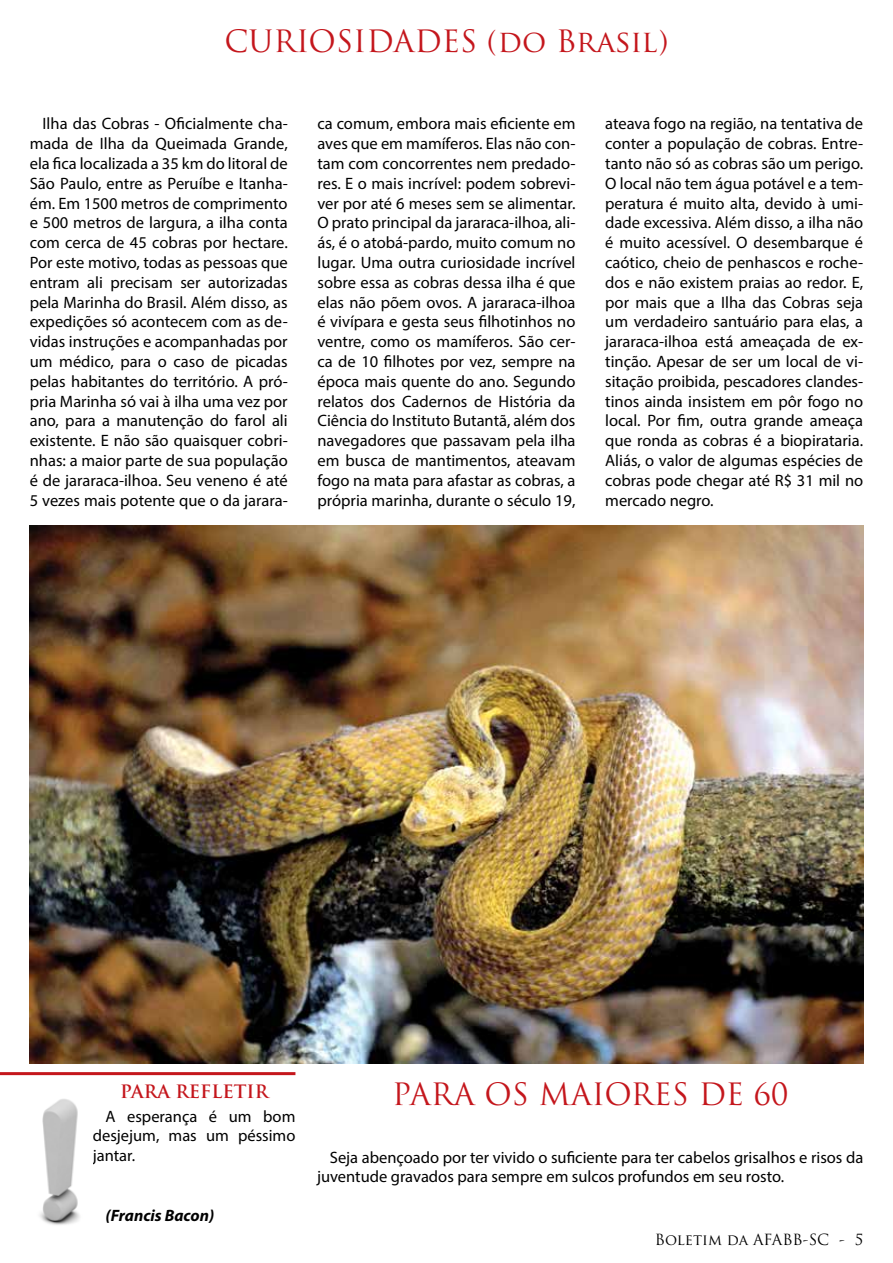
<style>
.page{position:relative;width:893px;height:1263px;background:#fff}
.page>*{position:absolute;margin:0;border:0;box-sizing:border-box;transform-origin:0 0}
.t1{font:30px "Trajan Pro";color:#c4161c}
.t2{font:700 18px "Trajan Pro";color:#c4161c}
.t3{font:16.5px/19.8px "Myriad Pro";color:#000;text-align:justify}
.t4{font:italic 700 16.5px "Myriad Pro";color:#000}
.t5{font:15px "Trajan Pro";color:#000}
</style>
<div class="page">
<hr style="left:0;top:1072px;width:295px;height:3px;background:#c4161c">
<img style="left:39px;top:1099px;width:41px;height:126px">
<img style="left:30px;top:525px;width:833px;height:538px">
<h1 class="t1" style="left:224px;top:22px;width:445px">CURIOSIDADES (do Brasil)</h1>
<p class="t3" style="left:30px;top:114px;width:259px;text-indent:13px">Ilha das Cobras - Oficialmente cha&shy;mada de Ilha da Queimada Grande, ela fica localizada a 35 km do litoral de São Paulo, entre as Peruíbe e Itanha&shy;ém. Em 1500 metros de comprimento e 500 metros de largura, a ilha conta com cerca de 45 cobras por hectare.<br>Por este motivo, todas as pessoas que entram ali precisam ser autorizadas pela Marinha do Brasil. Além disso, as expedições só acontecem com as de&shy;vidas instruções e acompanhadas por um médico, para o caso de picadas pelas habitantes do território. A pró&shy;pria Marinha só vai à ilha uma vez por ano, para a manutenção do farol ali existente. E não são quaisquer cobri&shy;nhas: a maior parte de sua população é de jararaca-ilhoa. Seu veneno é até 5 vezes mais potente que o da jarara-</p>
<p class="t3" style="left:317px;top:114px;width:259px">ca comum, embora mais eficiente em aves que em mamíferos. Elas não con&shy;tam com concorrentes nem predado&shy;res. E o mais incrível: podem sobrevi&shy;ver por até 6 meses sem se alimentar.<br>O prato principal da jararaca-ilhoa, ali&shy;ás, é o atobá-pardo, muito comum no lugar. Uma outra curiosidade incrível sobre essa as cobras dessa ilha é que elas não põem ovos. A jararaca-ilhoa é vivípara e gesta seus filhotinhos no ventre, como os mamíferos. São cer&shy;ca de 10 filhotes por vez, sempre na época mais quente do ano. Segundo relatos dos Cadernos de História da Ciência do Instituto Butantã, além dos navegadores que passavam pela ilha em busca de mantimentos, ateavam fogo na mata para afastar as cobras, a própria marinha, durante o século 19,</p>
<p class="t3" style="left:605px;top:114px;width:259px">ateava fogo na região, na tentativa de conter a população de cobras. Entre&shy;tanto não só as cobras são um perigo.<br>O local não tem água potável e a tem&shy;peratura é muito alta, devido à umi&shy;dade excessiva. Além disso, a ilha não é muito acessível. O desembarque é caótico, cheio de penhascos e roche&shy;dos e não existem praias ao redor. E, por mais que a Ilha das Cobras seja um verdadeiro santuário para elas, a jararaca-ilhoa está ameaçada de ex&shy;tinção. Apesar de ser um local de vi&shy;sitação proibida, pescadores clandes&shy;tinos ainda insistem em pôr fogo no local. Por fim, outra grande ameaça que ronda as cobras é a biopirataria.<br>Aliás, o valor de algumas espécies de cobras pode chegar até R$ 31 mil no mercado negro.</p>
<p class="t2" style="left:120px;top:1081px;width:150px">PARA REFLETIR</p>
<p class="t3" style="left:93px;top:1106px;width:204px;text-indent:13px">A esperança é um bom desjejum, mas um péssimo jantar.</p>
<p class="t4" style="left:106px;top:1204px;width:110px">(Francis Bacon)</p>
<h1 class="t1" style="left:392px;top:1075px;width:398px">PARA OS MAIORES DE 60</h1>
<p class="t3" style="left:317px;top:1147px;width:548px;text-indent:13px">Seja abençoado por ter vivido o suficiente para ter cabelos grisalhos e risos da juventude gravados para sempre em sulcos profundos em seu rosto.</p>
<p class="t5" style="left:655px;top:1230px;width:210px">Boletim da AFABB-SC - 5</p>
</div>
